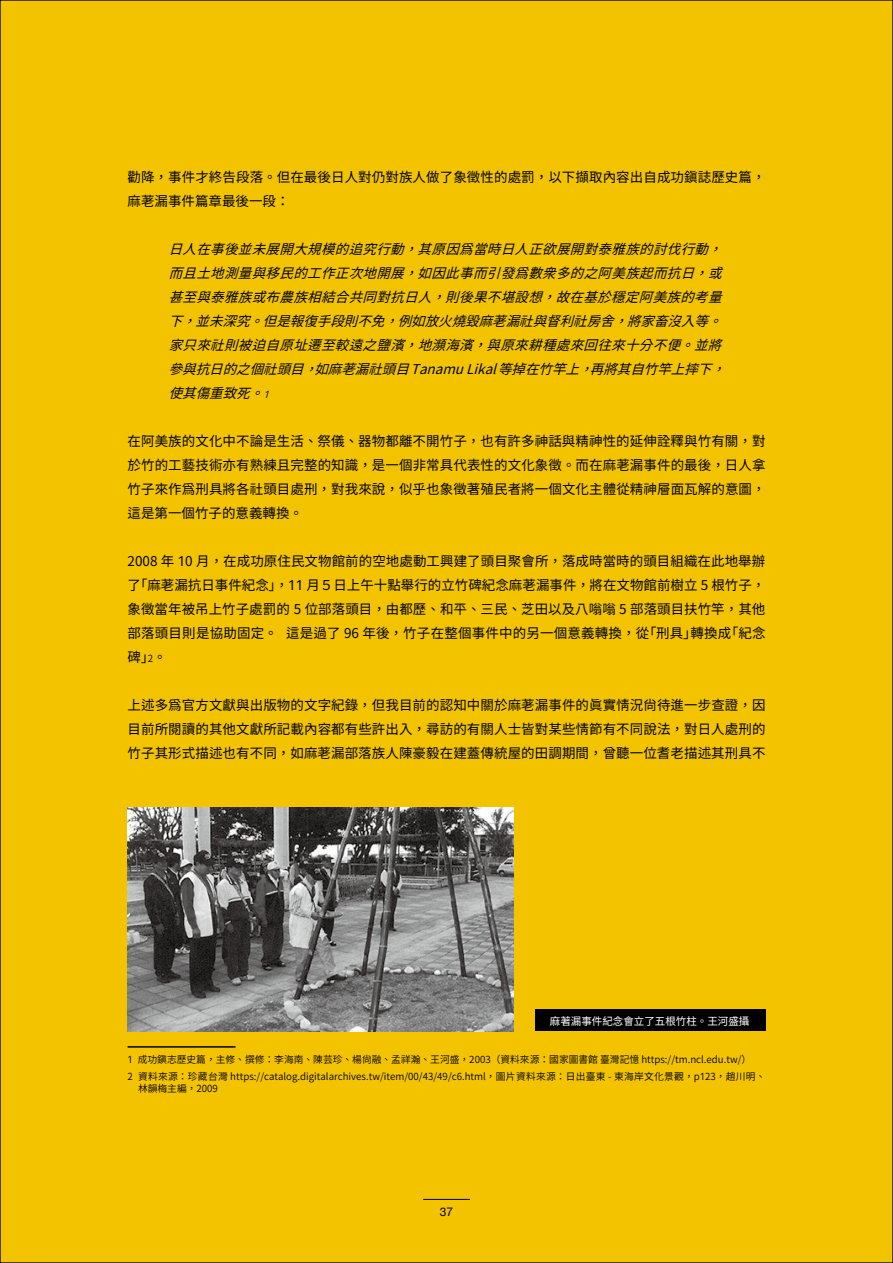
<style>
.page{position:relative;width:893px;height:1263px;background:#f3c300}
.page>*{position:absolute;margin:0;border:0;box-sizing:border-box;transform-origin:0 0}
.t1{font:13.5px/24px "Gen Yo Gothic TW R";letter-spacing:.005em;color:#000;text-align:justify}
.t2{font:italic 13.5px/24px "Gen Yo Gothic TW R";color:#000}
.t3{font:12px "Helvetica Neue";color:#000}
.t4{font:200 10.5px "Source Han Sans TCVF";color:#fff}
.t5{font:9.75px/17px "Gen Yo Gothic TW N";color:#000}
.s1{font-family:"Gen Yo Gothic TW N";font-size:9.75px}
.s2{font-family:"Gen Yo Gothic TW R"}
</style>
<div class="page">
<hr style="left:423px;top:1199px;width:47px;height:1px;background:#000">
<div style="left:535px;top:1009px;width:230px;height:22px;background:#000"></div>
<hr style="left:128px;top:1046px;width:108px;height:1px;background:#000">
<img style="left:128px;top:808px;width:385px;height:223px">
<p class="t1" style="left:128px;top:165px;width:639px">勸降，事件才終告段落。但在最後日人對仍對族人做了象徵性的處罰，以下擷取內容出自成功鎮誌歷史篇，麻荖漏事件篇章最後一段：</p>
<p class="t2" style="left:169px;top:237px;width:567px">日人在事後並未展開大規模的追究行動，其原因為當時日人正欲展開對泰雅族的討伐行動，而且土地測量與移民的工作正次地開展，如因此事而引發為數眾多的之阿美族起而抗日，或甚至與泰雅族或布農族相結合共同對抗日人，則後果不堪設想，故在基於穩定阿美族的考量下，並未深究。但是報復手段則不免，例如放火燒毀麻荖漏社與督利社房舍，將家畜沒入等。家只來社則被迫自原址遷至較遠之鹽濱，地瀕海濱，與原來耕種處來回往來十分不便。並將參與抗日的之個社頭目，如麻荖漏社頭目 TanamuLikal 等掉在竹竿上，再將其自竹竿上摔下，使其傷重致死。<span class="s1">1</span></p>
<p class="t1" style="left:128px;top:429px;width:639px">在阿美族的文化中不論是生活、祭儀、器物都離不開竹子，也有許多神話與精神性的延伸詮釋與竹有關，對於竹的工藝技術亦有熟練且完整的知識，是一個非常具代表性的文化象徵。而在麻荖漏事件的最後，日人拿竹子來作為刑具將各社頭目處刑，對我來說，似乎也象徵著殖⺠者將一個文化主體從精神層面瓦解的意圖，這是第一個竹子的意義轉換。</p>
<p class="t1" style="left:128px;top:549px;width:639px">2008 年 10 月，在成功原住民文物館前的空地處動工興建了頭目聚會所，落成時當時的頭目組織在此地舉辦了「麻荖漏抗日事件紀念」，11 月５日上午十點舉行的立竹碑紀念麻荖漏事件，將在文物館前樹立 5 根竹子，象徵當年被吊上竹子處罰的 5 位部落頭目，由都歷、和平、三⺠、芝田以及八嗡嗡 5 部落頭目扶竹竿，其他部落頭目則是協助固定。 這是過了 96 年後，竹子在整個事件中的另一個意義轉換，從「刑具」轉換成「紀念碑」<span class="s1">2</span>。</p>
<p class="t1" style="left:128px;top:693px;width:639px">上述多為官方文獻與出版物的文字紀錄，但我目前的認知中關於麻荖漏事件的真實情況尚待進一步查證，因目前所閱讀的其他文獻所記載內容都有些許出入，尋訪的有關人士皆對某些情節有不同說法，對日人處刑的竹子其形式描述也有不同，如麻荖漏部落族人陳豪毅在建蓋傳統屋的田調期間，曾聽一位耆老描述其刑具不</p>
<p class="t4" style="left:550px;top:1015px;width:201px">麻著漏事件紀念會立了五根竹柱。王河盛攝</p>
<p class="t5" style="left:128px;top:1051px;width:639px">1 成功鎮志歷史篇，主修、撰修：李海南、陳芸珍、楊尚融、孟祥瀚、王河盛，2003（資料來源：國家圖書館臺灣記憶 https://tm.ncl.edu.tw/）<br>2 資料來源：珍藏台灣 https://catalog.digitalarchives.tw/item/00/43/49/c6.html，圖片資料來源：<span class="s2">日</span>出臺東 - 東海岸<span class="s2">文</span>化景觀，p123，趙川明、</p>
<p class="t5" style="left:138px;top:1080px;width:81px">林韻梅主編，2009</p>
<p class="t3" style="left:440px;top:1203px;width:15px">37</p>
</div>
